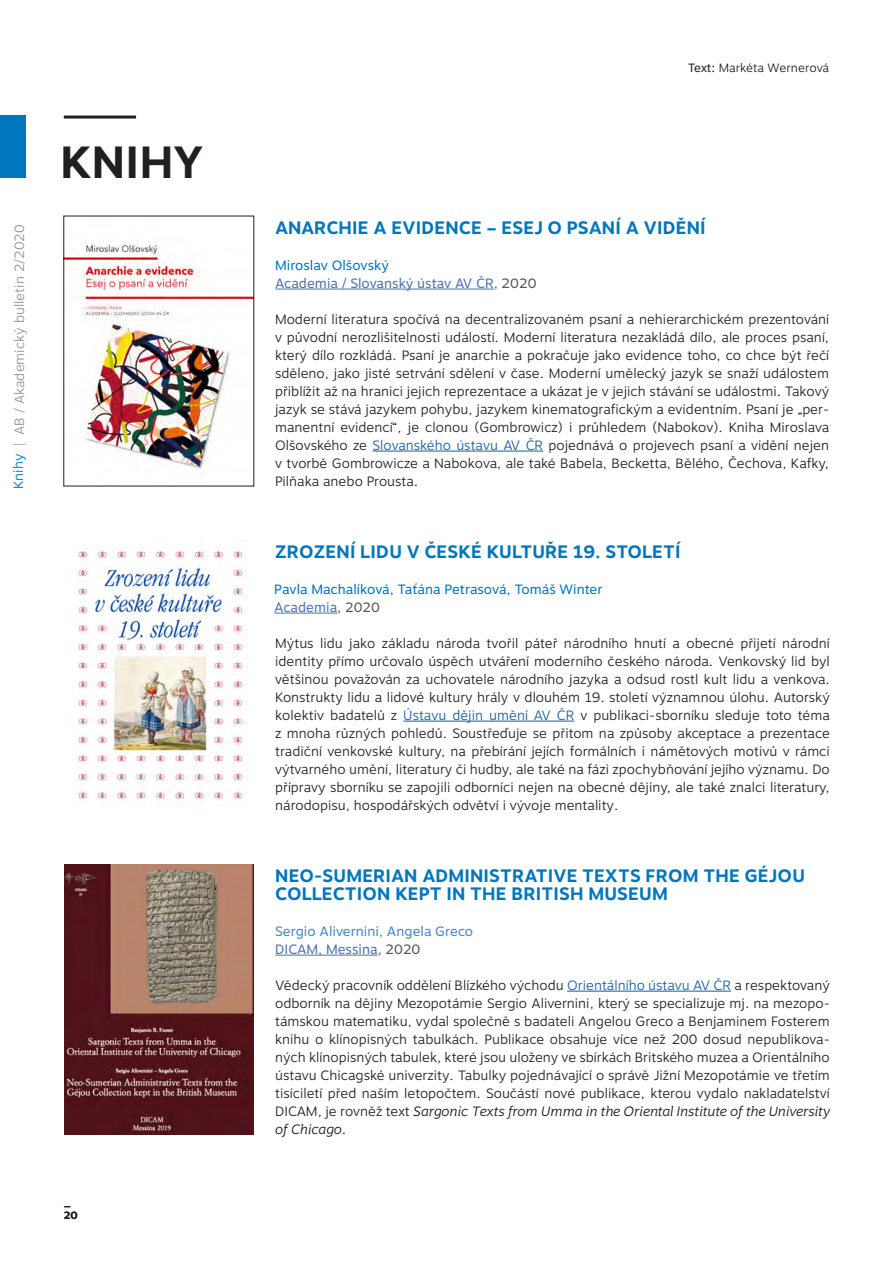
<style>
.page{position:relative;width:893px;height:1263px;background:#fff}
.page>*{position:absolute;margin:0;border:0;box-sizing:border-box;transform-origin:0 0}
.t1{font:700 45px "Motiva Sans";letter-spacing:.01em;color:#231f20}
.Mezititulek{font:700 18px/18px "Motiva Sans";letter-spacing:.01em;color:#0076be}
.Chleba{font:300 13.5px/18px "Motiva Sans";color:#231f20;text-align:justify}
.Chleba-2{font:13.5px "Motiva Sans";color:#4d72ac}
.Chleba-3{font:13.5px "Motiva Sans";color:#0076be}
.t2{font:300 13.5px "Motiva Sans";color:#939598}
.Chleba-4{font:13.5px "Motiva Sans";color:#4588c7}
.t3{font:300 13.5px "Motiva Sans";color:#0076be}
.t4{font:300 12px "Motiva Sans";color:#231f20}
.t5{font:700 10.5px/12.6px "Motiva Sans";color:#231f20}
.s1{font-weight:400}
.s2{color:#57585a}
.s3{color:#175d9e}
.s4{font-style:italic}
</style>
<div class="page">
<div style="left:0;top:116px;width:26px;height:62px;background:#0076be"></div>
<hr style="left:373px;top:451px;width:170px;height:1px;background:#175d9e">
<img style="left:66px;top:243px;width:186px;height:228px">
<hr style="left:567px;top:991px;width:164px;height:1px;background:#175d9e">
<img style="left:64px;top:864px;width:190px;height:270px">
<hr style="left:403px;top:721px;width:171px;height:1px;background:#175d9e">
<img style="left:77px;top:550px;width:171px;height:251px">
<hr style="left:275px;top:289px;width:219px;height:1px;background:#4d72ac">
<hr style="left:274px;top:613px;width:63px;height:1px;background:#4d72ac">
<hr style="left:275px;top:955px;width:103px;height:1px;background:#4d72ac">
<hr style="left:64px;top:116px;width:72px;height:3px;background:#231f20">
<p class="t2" style="left:9px;top:446px;width:223px;rotate:-90deg">| AB / Akademický bulletin 2/2020</p>
<p class="t3" style="left:8px;top:489px;width:37px;rotate:-90deg">Knihy</p>
<p class="t1" style="left:61px;top:129px;width:144px">KNIHY</p>
<p class="t5" style="left:64px;top:1196px;width:16px">_<br>20</p>
<p class="t4" style="left:688px;top:59px;width:143px"><span class="s1">Text:</span> Markéta Wernerová</p>
<p class="Mezititulek" style="left:275px;top:219px;width:432px">ANARCHIE A EVIDENCE – ESEJ O PSANÍ A VIDĚNÍ</p>
<p class="Chleba-3" style="left:275px;top:255px;width:115px">Miroslav Olšovský</p>
<p class="Chleba-2" style="left:275px;top:273px;width:263px">Academia / Slovanský ústav AV ČR<span class="s2">, 2020</span></p>
<p class="Chleba" style="left:275px;top:310px;width:556px">Moderní literatura spočívá na decentralizovaném psaní a nehierarchickém prezentování v původní nerozlišitelnosti událostí. Moderní literatura nezakládá dílo, ale proces psaní, který dílo rozkládá. Psaní je anarchie a pokračuje jako evidence toho, co chce být řečí sděleno, jako jisté setrvání sdělení v čase. Moderní umělecký jazyk se snaží událostem přiblížit až na hranici jejich reprezentace a ukázat je v jejich stávání se událostmi. Takový jazyk se stává jazykem pohybu, jazykem kinematografickým a evidentním. Psaní je „per&shy;manentní evidencí“, je clonou (Gombrowicz) i průhledem (Nabokov). Kniha Miroslava Olšovského ze <span class="s3">Slovanského ústavu AV ČR</span> pojednává o projevech psaní a vidění nejen v tvorbě Gombrowicze a Nabokova, ale také Babela, Becketta, Bělého, Čechova, Kafky, Pilňaka anebo Prousta.</p>
<p class="Mezititulek" style="left:275px;top:543px;width:407px">ZROZENÍ LIDU V ČESKÉ KULTUŘE 19. STOLETÍ</p>
<p class="Chleba-3" style="left:274px;top:579px;width:330px">Pavla Machalíková, Taťána Petrasová, Tomáš Winter</p>
<p class="Chleba-2" style="left:274px;top:597px;width:107px">Academia<span class="s2">, 2020</span></p>
<p class="Chleba" style="left:275px;top:634px;width:556px">Mýtus lidu jako základu národa tvořil páteř národního hnutí a obecné přijetí národní identity přímo určovalo úspěch utváření moderního českého národa. Venkovský lid byl většinou považován za uchovatele národního jazyka a odsud rostl kult lidu a venkova.<br>Konstrukty lidu a lidové kultury hrály v dlouhém 19. století významnou úlohu. Autorský kolektiv badatelů z <span class="s3">Ústavu dějin umění AV ČR</span> v publikaci-sborníku sleduje toto téma z mnoha různých pohledů. Soustřeďuje se přitom na způsoby akceptace a prezentace tradiční venkovské kultury, na přebírání jejích formálních i námětových motivů v rámci výtvarného umění, literatury či hudby, ale také na fázi zpochybňování jejího významu. Do přípravy sborníku se zapojili odborníci nejen na obecné dějiny, ale také znalci literatury, národopisu, hospodářských odvětví i vývoje mentality.</p>
<p class="Mezititulek" style="left:275px;top:867px;width:531px">NEO-SUMERIAN ADMINISTRATIVE TEXTS FROM THE GÉJOU<br>COLLECTION KEPT IN THE BRITISH MUSEUM</p>
<p class="Chleba-4" style="left:275px;top:921px;width:200px">Sergio Alivernini, Angela Greco</p>
<p class="Chleba-2" style="left:275px;top:939px;width:147px">DICAM, Messina<span class="s2">, 2020</span></p>
<p class="Chleba" style="left:275px;top:976px;width:556px">Vědecký pracovník oddělení Blízkého východu <span class="s3">Orientálního ústavu AV ČR</span> a respektovaný odborník na dějiny Mezopotámie Sergio Alivernini, který se specializuje mj. na mezopo&shy;támskou matematiku, vydal společně s badateli Angelou Greco a Benjaminem Fosterem knihu o klínopisných tabulkách. Publikace obsahuje více než 200 dosud nepublikova&shy;ných klínopisných tabulek, které jsou uloženy ve sbírkách Britského muzea a Orientálního ústavu Chicagské univerzity. Tabulky pojednávající o správě Jižní Mezopotámie ve třetím tisíciletí před naším letopočtem. Součástí nové publikace, kterou vydalo nakladatelství DICAM, je rovněž text <span class="s4">Sargonic Texts from Umma in the Oriental Institute of the University of Chicago</span>.</p>
</div>
